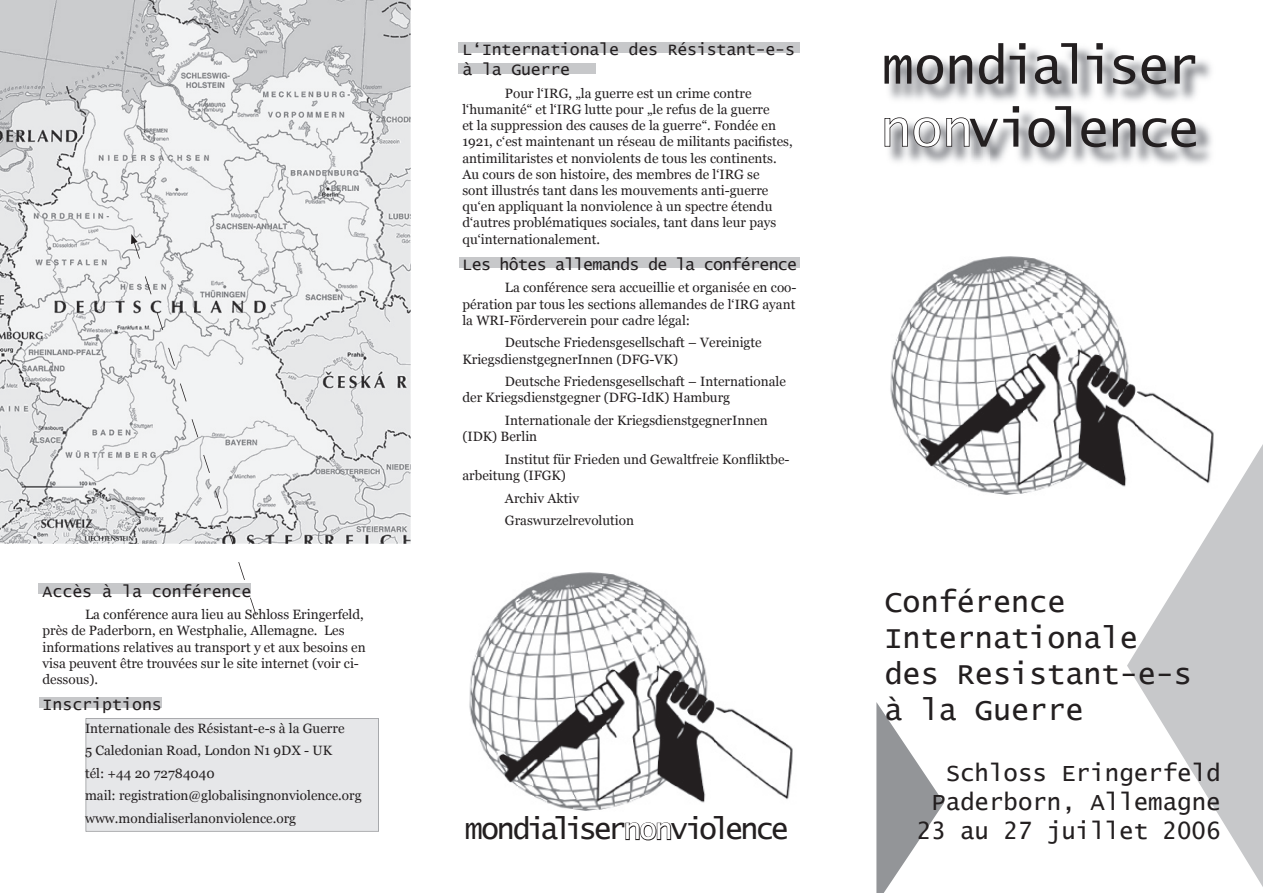
<style>
.page{position:relative;width:1263px;height:893px;background:#fff}
.page>*{position:absolute;margin:0;border:0;box-sizing:border-box;transform-origin:0 0}
.t1{font:30px/36px "Lucida Console";color:#231f20}
.t2{font:30px "Lucida Console";letter-spacing:-.105em;color:#231f20}
.t3{font:24px/28.8px "Lucida Console";color:#231f20;text-align:right}
.t4{font:16.5px/19.8px "Lucida Console";letter-spacing:-.01em;color:#231f20}
.t5{font:16.5px "Lucida Console";letter-spacing:-.04em;color:#231f20}
.t6{font:13.5px/16.2px "Georgia";color:#231f20}
.s1{color:#fff}
</style>
<div class="page">
<div style="left:458px;top:63px;width:137px;height:10px;background:#c7c8ca"></div>
<svg style="left:876px;top:702px;width:68px;height:191px"></svg>
<svg style="left:1127px;top:444px;width:136px;height:443px;fill:#c7c8ca"></svg>
<div style="left:86px;top:718px;width:293px;height:114px;background:#e6e7e9"></div>
<div style="left:39px;top:698px;width:123px;height:10px;background:#c7c8ca"></div>
<div style="left:38px;top:584px;width:212px;height:10px;background:#c7c8ca"></div>
<div style="left:459px;top:257px;width:340px;height:11px;background:#c7c8ca"></div>
<div style="left:458px;top:43px;width:341px;height:10px;background:#c7c8ca"></div>
<img style="left:0;top:0;width:410px;height:544px">
<svg style="left:133px;top:241px;width:124px;height:375px;fill:#f2f3f4"></svg>
<svg style="left:131px;top:234px;width:7px;height:10px"></svg>
<div style="left:884px;top:256px;width:336px;height:248px;background:#fff"></div>
<img style="left:890px;top:256px;width:324px;height:239px">
<img style="left:469px;top:572px;width:324px;height:239px">
<svg style="left:625px;top:822px;width:47px;height:19px"></svg>
<img style="left:889px;top:55px;width:322px;height:46px">
<svg style="left:884px;top:43px;width:311px;height:41px"></svg>
<img style="left:888px;top:147px;width:84px;height:17px">
<img style="left:972px;top:123px;width:240px;height:41px">
<svg style="left:884px;top:106px;width:312px;height:41px"></svg>
<p class="t4" style="left:43px;top:582px;width:210px">Accès à la conférence</p>
<p class="t6" style="left:43px;top:606px;width:325px;text-indent:43px">La conférence aura lieu au Schloss Eringerfeld, près de Paderborn, en Westphalie, Allemagne. Les informations relatives au transport y et aux besoins en visa peuvent être trouvées sur le site internet (voir ci&shy;dessous).</p>
<p class="t4" style="left:43px;top:695px;width:121px">Inscriptions</p>
<p class="t6" style="left:85px;top:717px;width:278px;line-height:22.6px">Internationale des Résistant-e-s à la Guerre<br>5 Caledonian Road, London N1 9DX - UK<br>tél: +44 20 72784040<br>mail: registration@globalisingnonviolence.org www.mondialiserlanonviolence.org</p>
<p class="t4" style="left:462px;top:41px;width:334px">L‘Internationale des Résistant-e-s à la Guerre</p>
<p class="t6" style="left:462px;top:85px;width:332px;text-indent:43px">Pour l‘IRG, „la guerre est un crime contre l‘humanité“ et l‘IRG lutte pour „le refus de la guerre<br>et la suppression des causes de la guerre“. Fondée en 1921, c‘est maintenant un réseau de militants pacifistes, antimilitaristes et nonviolents de tous les continents.<br>Au cours de son histoire, des membres de l‘IRG se<br>sont illustrés tant dans les mouvements anti-guerre qu‘en appliquant la nonviolence à un spectre étendu d‘autres problématiques sociales, tant dans leur pays qu‘internationalement.</p>
<p class="t5" style="left:462px;top:257px;width:336px">Les hôtes allemands de la conférence</p>
<p class="t6" style="left:462px;top:280px;width:336px;text-align:justify;text-indent:43px">La conférence sera accueillie et organisée en coo&shy;pération par tous les sections allemandes de l‘IRG ayant la WRI-Förderverein pour cadre légal:</p>
<p class="t6" style="left:462px;top:335px;width:301px;text-indent:43px">Deutsche Friedensgesellschaft – Vereinigte<br>KriegsdienstgegnerInnen (DFG-VK)</p>
<p class="t6" style="left:462px;top:373px;width:325px;text-indent:43px">Deutsche Friedensgesellschaft – Internationale der Kriegsdienstgegner (DFG-IdK) Hamburg</p>
<p class="t6" style="left:462px;top:412px;width:307px;text-indent:43px">Internationale der KriegsdienstgegnerInnen (IDK) Berlin</p>
<p class="t6" style="left:462px;top:451px;width:329px;text-indent:43px">Institut für Frieden und Gewaltfreie Konfliktbe&shy;arbeitung (IFGK)</p>
<p class="t6" style="left:505px;top:486px;width:131px;line-height:22.6px">Archiv Aktiv<br>Graswurzelrevolution</p>
<h1 class="t1" style="left:884px;top:585px;width:309px">Conférence<br>Internationale des Resistant-e-s à la Guerre</h1>
<h2 class="t3" style="left:931px;top:760px;width:291px">Schloss Eringerfeld<br>Paderborn, Allemagne</h2>
<h1 class="t2" style="left:465px;top:816px;width:325px">mondialiser<span class="s1">non</span>violence</h1>
<h2 class="t3" style="left:917px;top:818px;width:305px">23 au 27 juillet 2006</h2>
</div>
